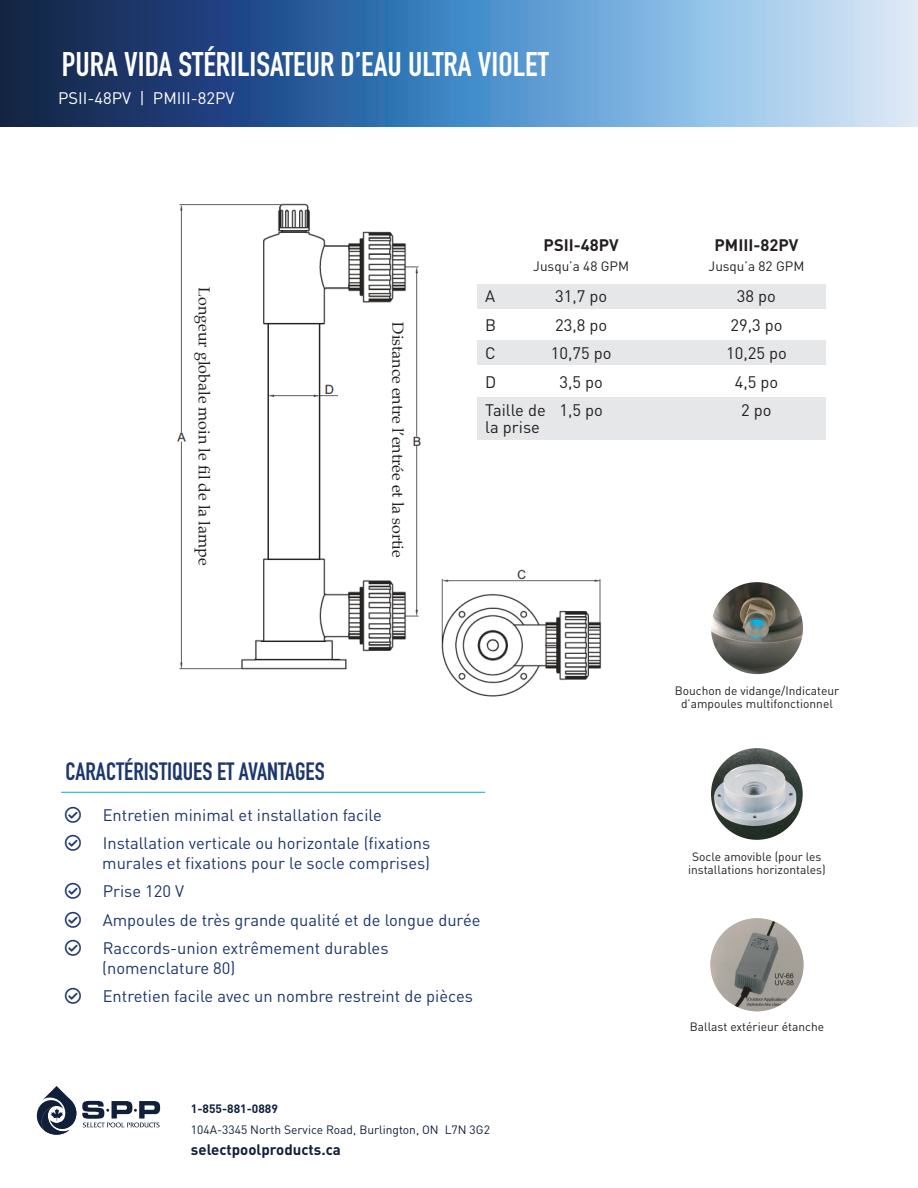
<style>
.page{position:relative;width:918px;height:1188px;background:#fff}
.page>*{position:absolute;margin:0;border:0;box-sizing:border-box;transform-origin:0 0}
.t1{font:33.75px "DIN Engschrift Std";color:#fff}
.t2{font:24.75px "DIN Engschrift Std";color:#1d366c}
.t3{font:16.5px/28.5px "DIN";color:#1d366c}
.t4{font:16.5px "DIN";color:#231f20}
.t5{font:16.5px "DIN";color:#fff}
.t6{font:700 16.5px "DIN";color:#231f20}
.t7{font:16.05px "Palatino";color:#231f20}
.t8{font:700 15px "DIN";color:#10203a}
.t9{font:13.5px "DIN";color:#231f20}
.t10{font:12px/13.5px "DIN";color:#231f20;text-align:center}
.t11{font:12px "DIN";color:#10203a}
.t12{font:700 12px "DIN";color:#10203a}
</style>
<div class="page">
<div style="left:477px;top:284px;width:349px;height:24px;background:#e6e7e9"></div>
<div style="left:477px;top:340px;width:349px;height:25px;background:#e6e7e9"></div>
<div style="left:477px;top:398px;width:349px;height:42px;background:#e6e7e9"></div>
<img style="left:176px;top:203px;width:245px;height:467px">
<img style="left:441px;top:569px;width:160px;height:128px">
<svg style="left:36px;top:1086px;width:124px;height:49px"></svg>
<hr style="left:61px;top:792px;width:424px;height:1px;background:#00aeef">
<svg style="left:0;top:0;width:918px;height:126px;background:#5984b3"></svg>
<img style="left:711px;top:748px;width:92px;height:92px;border-radius:46px">
<img style="left:710px;top:918px;width:94px;height:93px;border-radius:47px">
<img style="left:711px;top:582px;width:92px;height:92px;border-radius:46px">
<div style="left:389px;top:319px;width:21px;height:243px;background:#fff"></div>
<div style="left:191px;top:305px;width:25px;height:257px;background:#fff"></div>
<h1 class="t1" style="left:62px;top:45px;width:489px">PURA VIDA STÉRILISATEUR D’EAU ULTRA VIOLET</h1>
<p class="t5" style="left:58px;top:87px;width:178px">PSII-48PV | PMIII-82PV</p>
<p class="t7" style="left:218px;top:287px;width:280px;rotate:90deg">Longeur globale moin le fil de la lampe</p>
<p class="t7" style="left:411px;top:322px;width:237px;rotate:90deg">Distance entre l’entrée et la sortie</p>
<h2 class="t2" style="left:65px;top:757px;width:261px">CARACTÉRISTIQUES ET AVANTAGES</h2>
<p class="t6" style="left:544px;top:234px;width:77px">PSII-48PV</p>
<p class="t6" style="left:715px;top:234px;width:85px">PMIII-82PV</p>
<p class="t9" style="left:533px;top:257px;width:97px">Jusqu’a 48 GPM</p>
<p class="t9" style="left:709px;top:257px;width:97px">Jusqu’a 82 GPM</p>
<p class="t4" style="left:485px;top:286px;width:12px">A</p>
<p class="t4" style="left:555px;top:286px;width:54px">31,7 po</p>
<p class="t4" style="left:737px;top:286px;width:41px">38 po</p>
<p class="t4" style="left:485px;top:314px;width:13px">B</p>
<p class="t4" style="left:555px;top:314px;width:54px">23,8 po</p>
<p class="t4" style="left:730px;top:314px;width:54px">29,3 po</p>
<p class="t4" style="left:485px;top:343px;width:12px">C</p>
<p class="t4" style="left:551px;top:343px;width:62px">10,75 po</p>
<p class="t4" style="left:726px;top:343px;width:62px">10,25 po</p>
<p class="t4" style="left:485px;top:371px;width:13px">D</p>
<p class="t4" style="left:559px;top:371px;width:45px">3,5 po</p>
<p class="t4" style="left:735px;top:371px;width:45px">4,5 po</p>
<p class="t4" style="left:485px;top:400px;width:119px">Taille de 1,5 po</p>
<p class="t4" style="left:741px;top:400px;width:32px">2 po</p>
<p class="t4" style="left:485px;top:416px;width:56px">la prise</p>
<p class="t10" style="left:675px;top:683px;width:166px">Bouchon de vidange/Indicateur d’ampoules multifonctionnel</p>
<p class="t3" style="left:103px;top:800px;width:329px">Entretien minimal et installation facile<br>Installation verticale ou horizontale (fixations</p>
<p class="t3" style="left:102px;top:848px;width:380px">murales et fixations pour le socle comprises)<br>Prise 120 V<br>Ampoules de très grande qualité et de longue durée Raccords-union extrêmement durables</p>
<p class="t3" style="left:102px;top:953px;width:372px">(nomenclature 80)<br>Entretien facile avec un nombre restreint de pièces</p>
<p class="t12" style="left:191px;top:1101px;width:89px">1-855-881-0889</p>
<p class="t11" style="left:191px;top:1122px;width:300px">104A-3345 North Service Road, Burlington, ON L7N 3G2</p>
<p class="t8" style="left:191px;top:1140px;width:151px">selectpoolproducts.ca</p>
<p class="t10" style="left:688px;top:849px;width:139px">Socle amovible (pour les installations horizontales)</p>
<p class="t10" style="left:690px;top:1020px;width:136px">Ballast extérieur étanche</p>
</div>
